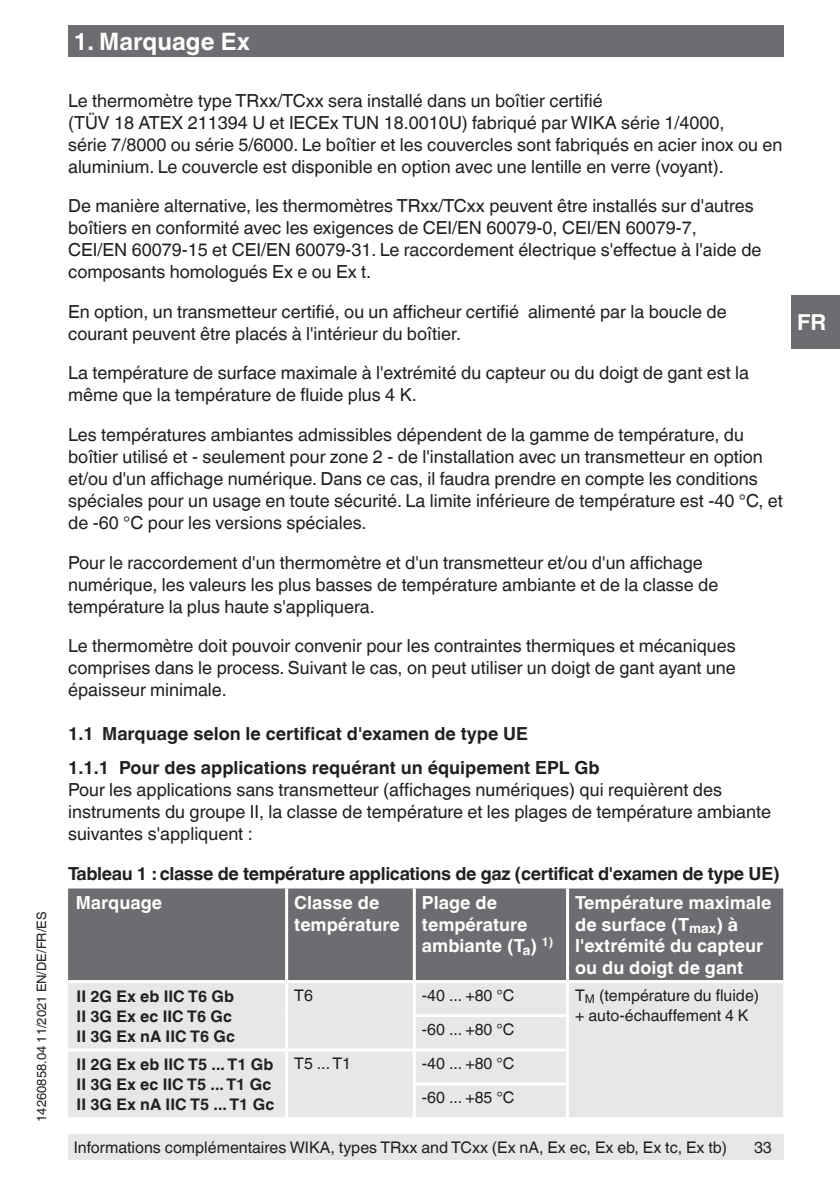
<style>
.page{position:relative;width:840px;height:1191px;background:#fff}
.page>*{position:absolute;margin:0;border:0;box-sizing:border-box;transform-origin:0 0}
.t1{font:700 24px "Helvetica World";color:#fff}
.t2{font:700 22px "Helvetica World";color:#fff}
.t3{font:18px/22px "Helvetica World";color:#231f20}
.t4{font:700 18px/21.6px "Helvetica World";color:#fff}
.t5{font:700 18px/34px "Helvetica World";color:#231f20}
.t6{font:700 18px "Helvetica World";letter-spacing:-.02em;color:#231f20}
.t7{font:16px/20px "Helvetica World";color:#231f20}
.t8{font:700 16px/20px "Helvetica World";color:#231f20}
.t9{font:13px "Helvetica World";color:#231f20}
</style>
<div class="page">
<div style="left:791px;top:295px;width:48px;height:54px;background:#6c6d70"></div>
<div style="left:68px;top:26px;width:714px;height:31px;background:#6c6d70"></div>
<div style="left:68px;top:1134px;width:714px;height:25px;background:#e6e7e9"></div>
<div style="left:68px;top:888px;width:714px;height:92px;background:#6c6d70"></div>
<div style="left:68px;top:983px;width:714px;height:134px;background:#e6e7e9"></div>
<hr style="left:285px;top:888px;width:3px;height:92px;background:#fff">
<hr style="left:412px;top:888px;width:3px;height:92px;background:#fff">
<hr style="left:565px;top:888px;width:3px;height:92px;background:#fff">
<hr style="left:285px;top:983px;width:3px;height:32px;background:#fff">
<hr style="left:285px;top:1015px;width:3px;height:33px;background:#fff">
<hr style="left:412px;top:983px;width:3px;height:31px;background:#fff">
<hr style="left:565px;top:983px;width:3px;height:31px;background:#fff">
<hr style="left:412px;top:1014px;width:156px;height:3px;background:#fff">
<hr style="left:412px;top:1017px;width:3px;height:31px;background:#fff">
<hr style="left:565px;top:1017px;width:3px;height:31px;background:#fff">
<hr style="left:68px;top:1048px;width:218px;height:3px;background:#fff">
<hr style="left:286px;top:1048px;width:128px;height:3px;background:#fff">
<hr style="left:285px;top:1051px;width:3px;height:33px;background:#fff">
<hr style="left:285px;top:1084px;width:3px;height:33px;background:#fff">
<hr style="left:414px;top:1048px;width:154px;height:3px;background:#fff">
<hr style="left:412px;top:1051px;width:3px;height:31px;background:#fff">
<hr style="left:565px;top:1051px;width:3px;height:31px;background:#fff">
<hr style="left:412px;top:1082px;width:156px;height:3px;background:#fff">
<hr style="left:412px;top:1085px;width:3px;height:32px;background:#fff">
<hr style="left:565px;top:1085px;width:3px;height:32px;background:#fff">
<p class="t9" style="left:34px;top:1121px;width:211px;rotate:-90deg">14260858.04 11/2021 EN/DE/FR/ES</p>
<h1 class="t1" style="left:74px;top:27px;width:178px">1. Marquage Ex</h1>
<p class="t3" style="left:68px;top:89px;width:715px">Le thermomètre type TRxx/TCxx sera installé dans un boîtier certifié<br>(TÜV 18 ATEX 211394 U et IECEx TUN 18.0010U) fabriqué par WIKA série 1/4000,<br>série 7/8000 ou série 5/6000. Le boîtier et les couvercles sont fabriqués en acier inox ou en aluminium. Le couvercle est disponible en option avec une lentille en verre (voyant).</p>
<p class="t3" style="left:68px;top:195px;width:694px">De manière alternative, les thermomètres TRxx/TCxx peuvent être installés sur d'autres boîtiers en conformité avec les exigences de CEI/EN 60079-0, CEI/EN 60079-7,<br>CEI/EN 60079-15 et CEI/EN 60079-31. Le raccordement électrique s'effectue à l'aide de composants homologués Ex e ou Ex t.</p>
<p class="t3" style="left:68px;top:300px;width:659px">En option, un transmetteur certifié, ou un afficheur certifié alimenté par la boucle de courant peuvent être placés à l'intérieur du boîtier.</p>
<p class="t3" style="left:68px;top:362px;width:682px">La température de surface maximale à l'extrémité du capteur ou du doigt de gant est la même que la température de fluide plus 4 K.</p>
<p class="t3" style="left:68px;top:424px;width:716px">Les températures ambiantes admissibles dépendent de la gamme de température, du boîtier utilisé et - seulement pour zone 2 - de l'installation avec un transmetteur en option et/ou d'un affichage numérique. Dans ce cas, il faudra prendre en compte les conditions spéciales pour un usage en toute sécurité. La limite inférieure de température est -40 °C, et de -60 °C pour les versions spéciales.</p>
<p class="t3" style="left:68px;top:551px;width:651px">Pour le raccordement d'un thermomètre et d'un transmetteur et/ou d'un affichage numérique, les valeurs les plus basses de température ambiante et de la classe de température la plus haute s'appliquera.</p>
<p class="t3" style="left:68px;top:635px;width:668px;text-align:justify">Le thermomètre doit pouvoir convenir pour les contraintes thermiques et mécaniques comprises dans le process. Suivant le cas, on peut utiliser un doigt de gant ayant une épaisseur minimale.</p>
<p class="t5" style="left:68px;top:717px;width:533px">1.1 Marquage selon le certificat d'examen de type UE<br>1.1.1 Pour des applications requérant un équipement EPL Gb</p>
<p class="t3" style="left:68px;top:779px;width:704px">Pour les applications sans transmetteur (affichages numériques) qui requièrent des instruments du groupe II, la classe de température et les plages de température ambiante suivantes s'appliquent :</p>
<p class="t6" style="left:68px;top:863px;width:713px">Tableau 1 : classe de température applications de gaz (certificat d'examen de type UE)</p>
<p class="t4" style="left:76px;top:892px;width:88px">Marquage</p>
<p class="t4" style="left:294px;top:892px;width:107px">Classe de température</p>
<p class="t4" style="left:422px;top:892px;width:133px">Plage de température ambiante (T<sub>a</sub>) <sup>1)</sup></p>
<p class="t4" style="left:575px;top:892px;width:198px">Température maximale de surface (T<sub>max</sub>) à l'extrémité du capteur ou du doigt de gant</p>
<p class="t8" style="left:77px;top:986px;width:160px">II 2G Ex eb IIC T6 Gb<br>II 3G Ex ec IIC T6 Gc<br>II 3G Ex nA IIC T6 Gc</p>
<p class="t7" style="left:294px;top:985px;width:20px">T6</p>
<p class="t7" style="left:422px;top:985px;width:94px">-40 ... +80 °C</p>
<p class="t7" style="left:575px;top:985px;width:185px">T<sub>M</sub> (température du fluide) + auto-échauffement 4 K</p>
<p class="t7" style="left:422px;top:1019px;width:94px">-60 ... +80 °C</p>
<p class="t8" style="left:77px;top:1054px;width:199px">II 2G Ex eb IIC T5 ... T1 Gb<br>II 3G Ex ec IIC T5 ... T1 Gc<br>II 3G Ex nA IIC T5 ... T1 Gc</p>
<p class="t7" style="left:294px;top:1053px;width:58px">T5 ... T1</p>
<p class="t7" style="left:422px;top:1046px;width:94px;line-height:34px">-40 ... +80 °C -60 ... +85 °C</p>
<p class="t7" style="left:74px;top:1137px;width:654px">Informations complémentaires WIKA, types TRxx and TCxx (Ex nA, Ex ec, Ex eb, Ex tc, Ex tb)</p>
<p class="t7" style="left:753px;top:1137px;width:19px">33</p>
<p class="t2" style="left:796px;top:309px;width:30px">FR</p>
</div>
